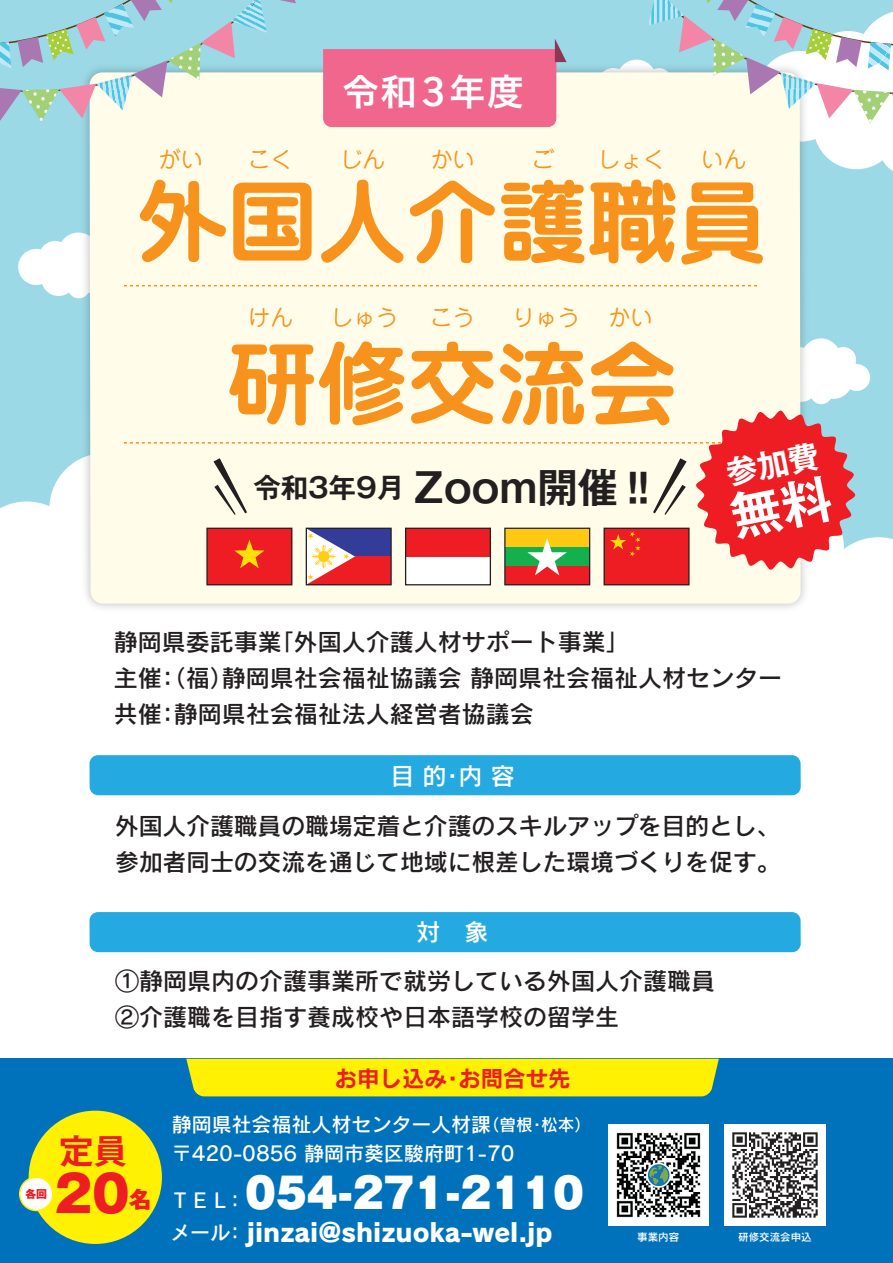
<style>
.page{position:relative;width:893px;height:1263px;background:#9cd9e6}
.page>*{position:absolute;margin:0;border:0;box-sizing:border-box;transform-origin:0 0}
.t1{font:700 90px/162px "Jun 501 Pro";color:#f7931d;text-align:center}
.t2{font:800 49.65px "Gothic MB101 Pro";color:#ee1d23}
.t3{font:900 40.65px "Gothic MB101 Pro";color:#fff}
.t4{font:700 40.35px "Gothic MB101 Pro De";color:#231f20}
.t5{font:37.95px "Koburina Go Std W6";letter-spacing:-.045em;color:#fff}
.t6{font:700 34.2px "Gothic MB101 Pro De";color:#ee1d23}
.t7{font:25.5px "Rodin Pro EB";color:#fff}
.t8{font:24px/36px "Rodin Pro DB";color:#231f20}
.t9{font:24px "Rodin Pro DB";color:#fff}
.t10{font:22.5px "Jun 201 Pro";color:#f7931d}
.t11{font:22.5px "Rodin Pro B";color:#ee1d23}
.t12{font:800 22.5px "Gothic MB101 Pro";color:#ee1d23}
.t13{font:19.95px "Rodin Pro DB";color:#fff}
.t14{font:800 10.8px "Gothic MB101 Pro";color:#ee1d23}
.t15{font:10.5px "Rodin Pro DB";color:#fff}
.s1{font-size:27.3px}
.s2{font-size:16.65px}
.s3{font-family:"Rodin Pro DB";font-size:19.95px}
</style>
<div class="page">
<div style="left:0;top:460px;width:893px;height:731px;background:#fff"></div>
<svg style="left:814px;top:338px;width:56px;height:66px"></svg>
<div style="left:413px;top:595px;width:103px;height:103px;background:#fff;border-radius:50%"></div>
<div style="left:366px;top:570px;width:104px;height:103px;background:#fff;border-radius:50%"></div>
<div style="left:446px;top:561px;width:103px;height:104px;background:#fff;border-radius:50%"></div>
<div style="left:0;top:1059px;width:892px;height:204px;background:#0072bc"></div>
<div style="left:89px;top:755px;width:712px;height:40px;background:#24aae1;border-radius:9px"></div>
<div style="left:89px;top:912px;width:712px;height:40px;background:#24aae1;border-radius:9px"></div>
<img style="left:77px;top:68px;width:737px;height:549px">
<div style="left:90px;top:72px;width:711px;height:532px;background:#fffde9"></div>
<svg style="left:576px;top:0;width:317px;height:175px"></svg>
<svg style="left:0;top:0;width:314px;height:130px"></svg>
<svg style="left:323px;top:39px;width:244px;height:88px;background:#e67799"></svg>
<svg style="left:18px;top:233px;width:741px;height:65px;background:#fcfae7"></svg>
<div style="left:29px;top:1111px;width:133px;height:133px;background:#fff101;border-radius:50%"></div>
<div style="left:20px;top:1177px;width:33px;height:33px;background:#fff;border-radius:50%"></div>
<div style="left:19px;top:1176px;width:35px;height:35px;border:2px solid #fff101;border-radius:50%"></div>
<div style="left:186px;top:1059px;width:533px;height:37px;background:#fff101"></div>
<img style="left:725px;top:1125px;width:100px;height:100px">
<img style="left:608px;top:1125px;width:100px;height:100px">
<svg style="left:124px;top:410px;width:731px;height:175px;background:#f0bbad"></svg>
<h3 class="t5" style="left:342px;top:63px;width:184px">令和３年度</h3>
<p class="t10" style="left:158px;top:142px;width:46px">がい</p>
<p class="t10" style="left:248px;top:142px;width:46px">こく</p>
<p class="t10" style="left:340px;top:142px;width:46px">じん</p>
<p class="t10" style="left:430px;top:142px;width:46px">かい</p>
<p class="t10" style="left:532px;top:142px;width:24px">ご</p>
<p class="t10" style="left:598px;top:142px;width:69px">しょく</p>
<p class="t10" style="left:701px;top:142px;width:46px">いん</p>
<h1 class="t1" style="left:137px;top:132px;width:632px">外国人介護職員研修交流会</h1>
<p class="t10" style="left:248px;top:299px;width:46px">けん</p>
<p class="t10" style="left:331px;top:299px;width:69px">しゅう</p>
<p class="t10" style="left:430px;top:299px;width:46px">こう</p>
<p class="t10" style="left:512px;top:299px;width:142px">りゅう かい</p>
<h3 class="t4" style="left:253px;top:454px;width:407px"><span class="s1">令和３年９月</span> Zoom開催‼</h3>
<p class="t8" style="left:114px;top:623px;width:670px">静岡県委託事業「外国人介護人材サポート事業」<br>主催：（福）静岡県社会福祉協議会静岡県社会福祉人材センター共催：静岡県社会福祉法人経営者協議会</p>
<p class="t9" style="left:390px;top:760px;width:126px">目的・内容</p>
<p class="t8" style="left:115px;top:807px;width:667px">外国人介護職員の職場定着と介護のスキルアップを目的とし、参加者同士の交流を通じて地域に根差した環境づくりを促す。</p>
<p class="t9" style="left:417px;top:916px;width:73px">対　象</p>
<p class="t8" style="left:115px;top:962px;width:602px">①静岡県内の介護事業所で就労している外国人介護職員<br>②介護職を目指す養成校や日本語学校の留学生</p>
<h3 class="t6" style="left:59px;top:1123px;width:70px">定員</h3>
<h2 class="t2" style="left:54px;top:1152px;width:77px">20</h2>
<p class="t14" style="left:25px;top:1185px;width:23px">各回</p>
<p class="t12" style="left:129px;top:1180px;width:24px">名</p>
<p class="t11" style="left:335px;top:1063px;width:238px">お申し込み・お問合せ先</p>
<p class="t13" style="left:172px;top:1111px;width:421px">静岡県社会福祉人材センター人材課<span class="s2">（曽根・松本）</span></p>
<p class="t13" style="left:172px;top:1140px;width:344px">〒420-0856 静岡市葵区駿府町1-70</p>
<h3 class="t3" style="left:245px;top:1159px;width:340px">054-271-2110</h3>
<p class="t13" style="left:170px;top:1187px;width:76px">ＴＥＬ：</p>
<p class="t7" style="left:170px;top:1215px;width:384px"><span class="s3">メール：</span>jinzai@shizuoka-wel.jp</p>
<p class="t15" style="left:637px;top:1230px;width:43px">事業内容</p>
<p class="t15" style="left:738px;top:1230px;width:75px">研修交流会申込</p>
</div>
